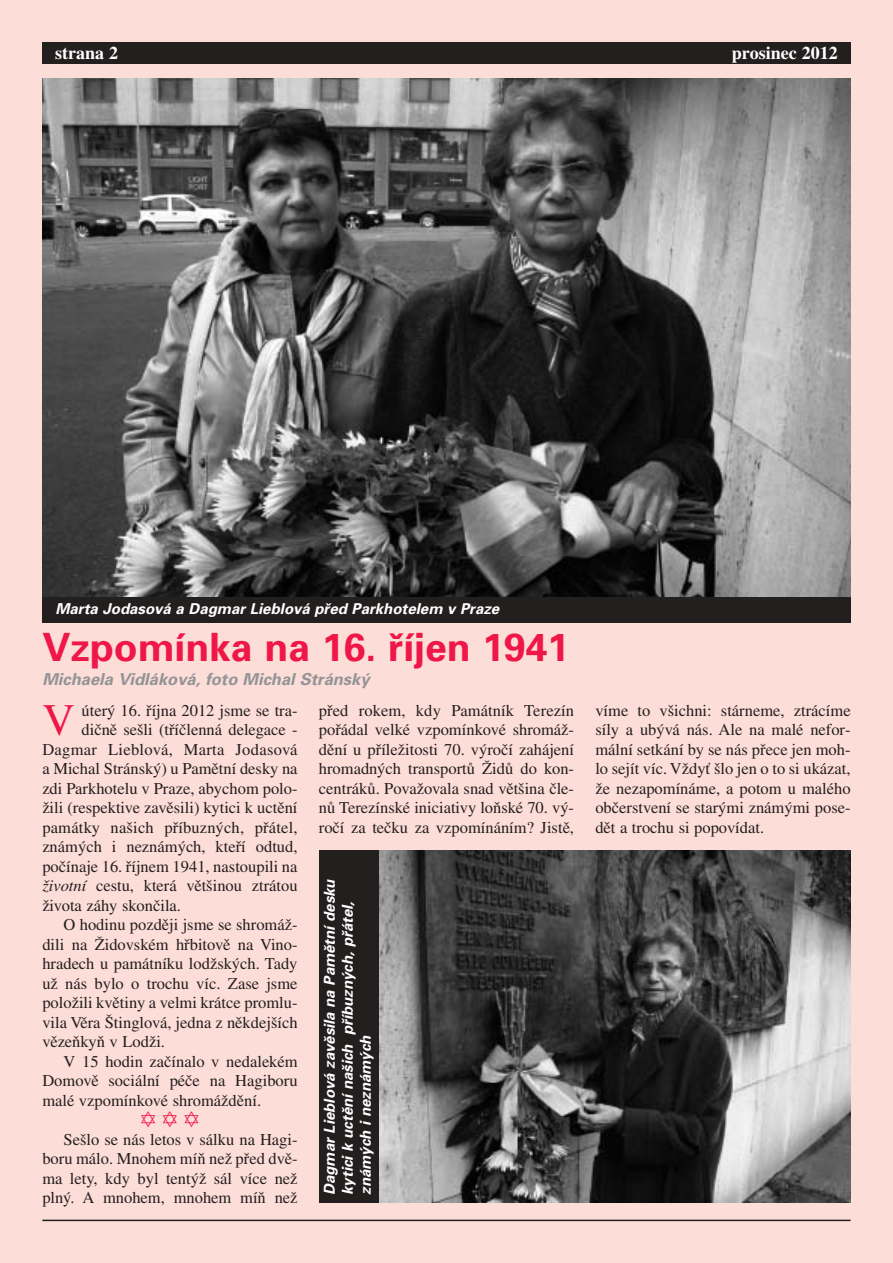
<style>
.page{position:relative;width:893px;height:1263px;background:#fff}
.page>*{position:absolute;margin:0;border:0;box-sizing:border-box;transform-origin:0 0}
.t1{font:45px "Times CE";color:#ee1748}
.t2{font:700 39px "Univers CE";color:#ee1748}
.t3{font:22.5px "Zapf Dingbats";color:#ee1748}
.t4{font:700 18px "Times CE";color:#fff}
.t5{font:16.5px/19.5px "Times CE";color:#231f1f;text-align:justify}
.t6{font:italic 700 16.5px "Univers CE";color:#939497}
.t7{font:16.5px "Times CE";letter-spacing:.02em;color:#231f1f}
.t8{font:italic 700 15px/18px "Univers CE";color:#fff}
.s1{font-style:italic}
</style>
<div class="page">
<div style="left:0;top:0;width:892px;height:1263px;background:#fdddd7"></div>
<hr style="left:42px;top:1220px;width:808px;height:1px;background:#231f1f">
<div style="left:42px;top:43px;width:808px;height:21px;background:#231f1f"></div>
<img style="left:42px;top:78px;width:808px;height:519px">
<img style="left:378px;top:850px;width:472px;height:353px">
<div style="left:42px;top:597px;width:808px;height:26px;background:#231f1f"></div>
<div style="left:319px;top:850px;width:59px;height:353px;background:#231f1f"></div>
<p class="t4" style="left:55px;top:46px;width:64px">strana 2</p>
<p class="t4" style="left:731px;top:46px;width:107px">prosinec 2012</p>
<p class="t8" style="left:55px;top:602px;width:445px">Marta Jodasová a Dagmar Lieblová před Parkhotelem v Praze</p>
<h2 class="t2" style="left:42px;top:633px;width:528px">Vzpomínka na 16. říjen 1941</h2>
<h1 class="t1" style="left:42px;top:703px;width:34px">V</h1>
<p class="t5" style="left:82px;top:702px;width:217px">úterý 16. října 2012 jsme se tra-</p>
<p class="t6" style="left:42px;top:673px;width:329px">Michaela Vidláková, foto Michal Stránský</p>
<p class="t5" style="left:319px;top:702px;width:257px">před rokem, kdy Památník Terezín pořádal velké vzpomínkové shromáž&shy;dění u příležitosti 70. výročí zahájení hromadných transportů Židů do kon&shy;centráků. Považovala snad většina čle&shy;nů Terezínské iniciativy loňské 70. vý&shy;ročí za tečku za vzpomínáním? Jistě,</p>
<p class="t5" style="left:595px;top:702px;width:257px">víme to všichni: stárneme, ztrácíme síly a ubývá nás. Ale na malé nefor&shy;mální setkání by se nás přece jen moh&shy;lo sejít víc. Vždyť šlo jen o to si ukázat, že nezapomínáme, a potom u malého občerstvení se starými známými pose&shy;dět a trochu si popovídat.</p>
<p class="t5" style="left:82px;top:722px;width:217px">dičně sešli (tříčlenná delegace -</p>
<p class="t7" style="left:42px;top:743px;width:257px">Dagmar Lieblová, Marta Jodasová</p>
<p class="t5" style="left:42px;top:761px;width:257px">a Michal Stránský) u Pamětní desky na</p>
<p class="t5" style="left:42px;top:780px;width:257px">zdi Parkhotelu v Praze, abychom polo-</p>
<p class="t5" style="left:42px;top:800px;width:257px">žili (respektive zavěsili) kytici k uctění</p>
<p class="t5" style="left:42px;top:819px;width:257px">památky našich příbuzných, přátel,</p>
<p class="t5" style="left:42px;top:839px;width:257px">známých i neznámých, kteří odtud,</p>
<p class="t5" style="left:42px;top:858px;width:257px">počínaje 16. říjnem 1941, nastoupili na</p>
<p class="t5" style="left:42px;top:878px;width:257px"><span class="s1">životní</span> cestu, která většinou ztrátou</p>
<p class="t5" style="left:42px;top:897px;width:140px">života záhy skončila.</p>
<p class="t5" style="left:64px;top:917px;width:235px">O hodinu později jsme se shromáž-</p>
<p class="t5" style="left:42px;top:936px;width:257px">dili na Židovském hřbitově na Vino-</p>
<p class="t5" style="left:42px;top:956px;width:257px">hradech u památníku lodžských. Tady</p>
<p class="t5" style="left:42px;top:975px;width:257px">už nás bylo o trochu víc. Zase jsme</p>
<p class="t5" style="left:42px;top:995px;width:257px">položili květiny a velmi krátce promlu-</p>
<p class="t5" style="left:42px;top:1014px;width:257px">vila Věra Štinglová, jedna z někdejších</p>
<p class="t5" style="left:42px;top:1034px;width:124px">vězeňkyň v Lodži.</p>
<p class="t5" style="left:64px;top:1053px;width:235px">V 15 hodin začínalo v nedalekém</p>
<p class="t5" style="left:42px;top:1073px;width:257px">Domově sociální péče na Hagiboru</p>
<p class="t5" style="left:42px;top:1092px;width:220px">malé vzpomínkové shromáždění.</p>
<h3 class="t3" style="left:140px;top:1106px;width:61px">✡✡✡</h3>
<p class="t5" style="left:42px;top:1131px;width:257px;text-indent:21px">Sešlo se nás letos v sálku na Hagi&shy;boru málo. Mnohem míň než před dvě&shy;ma lety, kdy byl tentýž sál více než plný. A mnohem, mnohem míň než</p>
<p class="t8" style="left:322px;top:1195px;width:318px;rotate:-90deg">Dagmar Lieblová zavěsila na Pamětní desku kytici k uctění našich příbuzných, přátel, známých i neznámých</p>
</div>
